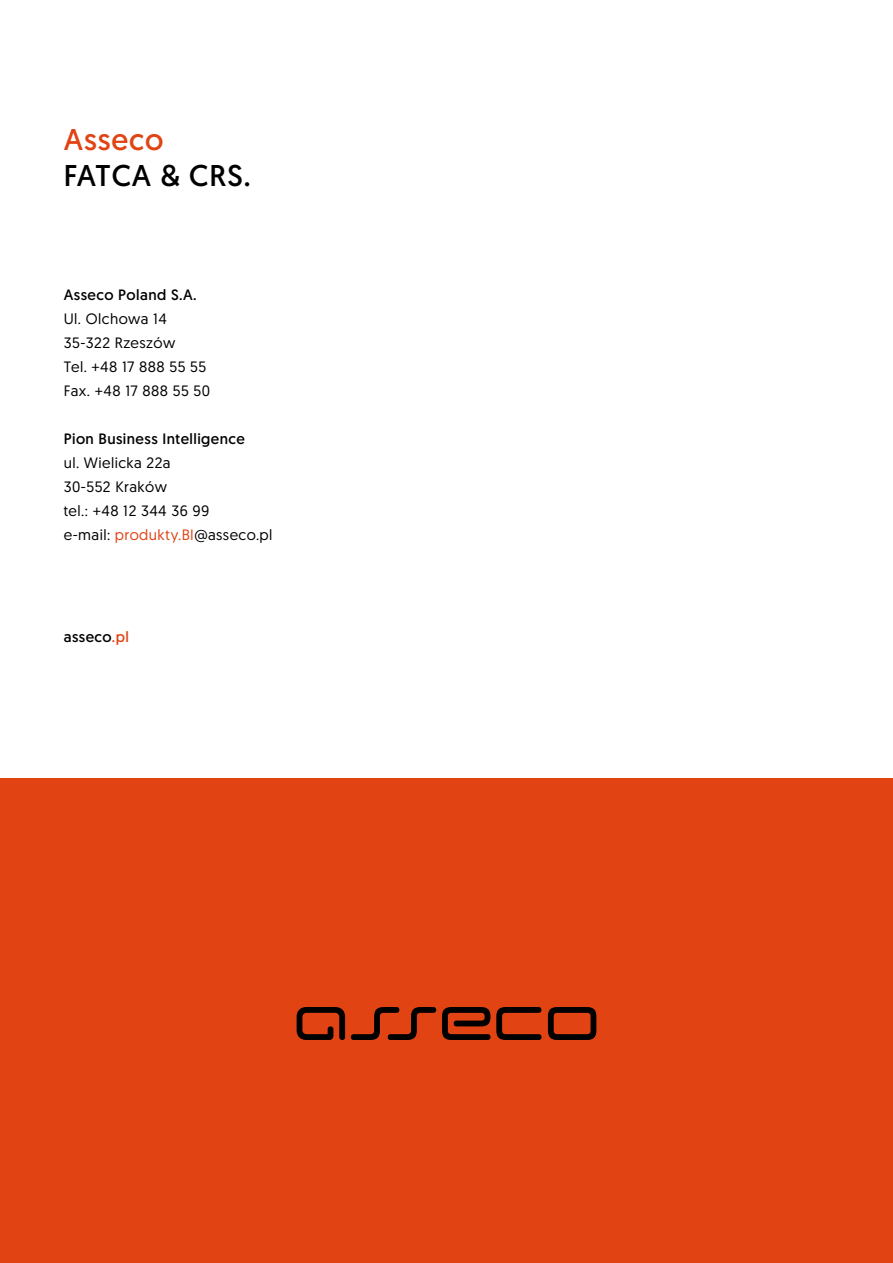
<style>
.page{position:relative;width:893px;height:1263px;background:#fff}
.page>*{position:absolute;margin:0;border:0;box-sizing:border-box;transform-origin:0 0}
.t1{font:30px "Geomanist";letter-spacing:.03em;color:#000}
.t2{font:30px "Geomanist";letter-spacing:.03em;color:#e14313}
.t3{font:15px/24px "Geomanist";letter-spacing:.03em;color:#000}
.t4{font:15px "Geomanist";letter-spacing:.03em;color:#000}
.s1{color:#e14313}
</style>
<div class="page">
<div style="left:0;top:778px;width:893px;height:485px;background:#e14313"></div>
<svg style="left:297px;top:1007px;width:48px;height:33px"></svg>
<svg style="left:442px;top:1007px;width:48px;height:33px"></svg>
<svg style="left:496px;top:1007px;width:45px;height:33px"></svg>
<svg style="left:548px;top:1007px;width:48px;height:33px"></svg>
<svg style="left:351px;top:1007px;width:85px;height:33px"></svg>
<h1 class="t2" style="left:64px;top:120px;width:101px">Asseco</h1>
<h1 class="t1" style="left:64px;top:156px;width:188px">FATCA &amp; CRS.</h1>
<p class="t4" style="left:64px;top:285px;width:134px">Asseco Poland S.A.</p>
<p class="t3" style="left:64px;top:306px;width:148px">Ul. Olchowa 14<br>35-322 Rzeszów<br>Tel. +48 17 888 55 55<br>Fax. +48 17 888 55 50</p>
<p class="t4" style="left:64px;top:429px;width:183px">Pion Business Intelligence</p>
<p class="t3" style="left:64px;top:450px;width:210px">ul. Wielicka 22a<br>30-552 Kraków<br>tel.: +48 12 344 36 99<br>e-mail: <span class="s1">produkty.BI</span>@asseco.pl</p>
<p class="t4" style="left:64px;top:627px;width:67px">asseco<span class="s1">.pl</span></p>
</div>
